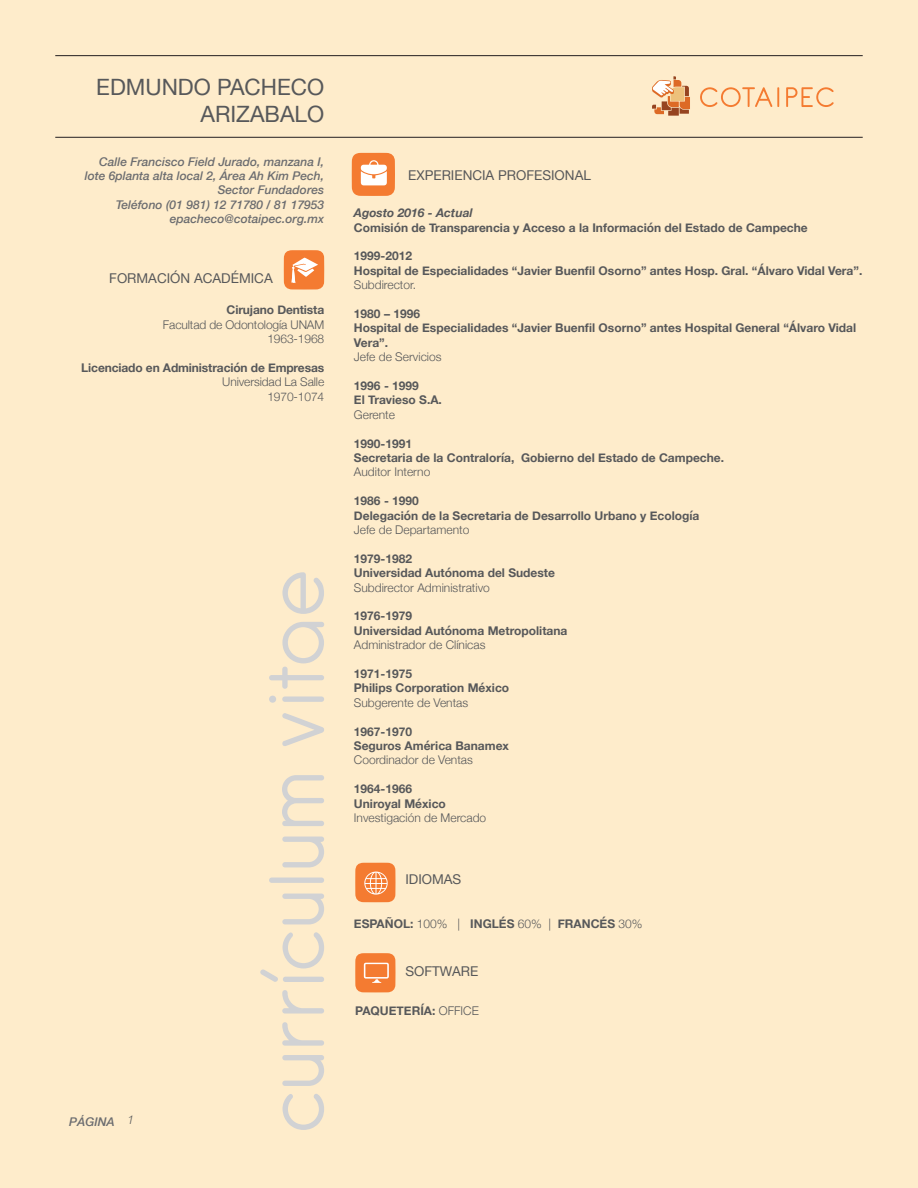
<style>
.page{position:relative;width:918px;height:1188px;background:#feeccb}
.page>*{position:absolute;margin:0;border:0;box-sizing:border-box;transform-origin:0 0}
.t1{font:22.5px/27px "Helvetica Neue";color:#57585a;text-align:right}
.t2{font:13.5px "Helvetica Neue";color:#57585a}
.t3{font:700 12px/14.4px "Helvetica Neue";color:#57585a}
.t4{font:300 12px "Helvetica Neue";color:#57585a}
.t5{font:italic 500 12px/14.4px "Helvetica Neue";color:#6c6d70;text-align:right}
.t6{font:italic 700 12px "Helvetica Neue";color:#57585a}
.s1{font-weight:300}
.s2{font-weight:300;color:#57585a}
</style>
<div class="page">
<hr style="left:55px;top:55px;width:808px;height:1px;background:#231f20">
<hr style="left:55px;top:137px;width:808px;height:1px;background:#231f20">
<svg style="left:700px;top:87px;width:79px;height:20px"></svg>
<svg style="left:786px;top:87px;width:48px;height:20px"></svg>
<svg style="left:652px;top:76px;width:38px;height:40px"></svg>
<svg style="left:283px;top:1094px;width:41px;height:36px"></svg>
<svg style="left:282px;top:1055px;width:42px;height:31px"></svg>
<svg style="left:282px;top:1022px;width:42px;height:24px"></svg>
<svg style="left:282px;top:990px;width:42px;height:24px"></svg>
<svg style="left:260px;top:932px;width:64px;height:50px"></svg>
<svg style="left:282px;top:894px;width:42px;height:30px"></svg>
<svg style="left:269px;top:878px;width:55px;height:5px"></svg>
<svg style="left:282px;top:837px;width:42px;height:30px"></svg>
<svg style="left:282px;top:775px;width:42px;height:51px"></svg>
<svg style="left:282px;top:713px;width:42px;height:33px"></svg>
<svg style="left:269px;top:696px;width:55px;height:7px"></svg>
<svg style="left:269px;top:622px;width:55px;height:67px"></svg>
<svg style="left:282px;top:572px;width:42px;height:42px"></svg>
<svg style="left:284px;top:250px;width:40px;height:40px;background:#f6965a"></svg>
<svg style="left:352px;top:153px;width:43px;height:43px;background:#f7a26e"></svg>
<svg style="left:355px;top:953px;width:41px;height:39px;background:#f58b4a"></svg>
<svg style="left:355px;top:863px;width:41px;height:39px;background:#f58f50"></svg>
<h1 class="t1" style="left:96px;top:74px;width:229px">EDMUNDO PACHECO<br>ARIZABALO</h1>
<p class="t5" style="left:85px;top:153px;width:241px">Calle Francisco Field Jurado, manzana I, lote 6planta alta local 2, Área Ah Kim Pech, Sector Fundadores<br>Teléfono (01 981) 12 71780 / 81 17953 epacheco@cotaipec.org.mx</p>
<p class="t2" style="left:109px;top:268px;width:165px">FORMACIÓN ACADÉMICA</p>
<p class="t3" style="left:227px;top:303px;width:99px">Cirujano Dentista</p>
<p class="t4" style="left:163px;top:315px;width:163px">Facultad de Odontología UNAM</p>
<p class="t4" style="left:267px;top:329px;width:58px">1963-1968</p>
<p class="t3" style="left:81px;top:361px;width:245px">Licenciado en Administración de Empresas</p>
<p class="t4" style="left:222px;top:372px;width:103px">Universidad La Salle</p>
<p class="t4" style="left:267px;top:387px;width:58px">1970-1074</p>
<p class="t2" style="left:408px;top:166px;width:184px">EXPERIENCIA PROFESIONAL</p>
<p class="t6" style="left:354px;top:204px;width:120px">Agosto 2016 - Actual</p>
<p class="t3" style="left:354px;top:221px;width:455px">Comisión de Transparencia y Acceso a la Información del Estado de Campeche</p>
<p class="t3" style="left:354px;top:249px;width:60px">1999-2012</p>
<p class="t3" style="left:354px;top:264px;width:510px">Hospital de Especialidades “Javier Buenfil Osorno” antes Hosp. Gral. “Álvaro Vidal Vera”.</p>
<p class="t4" style="left:354px;top:275px;width:64px">Subdirector.</p>
<p class="t3" style="left:354px;top:307px;width:68px">1980 – 1996</p>
<p class="t3" style="left:354px;top:321px;width:504px">Hospital de Especialidades “Javier Buenfil Osorno” antes Hospital General “Álvaro Vidal<br>Vera”.</p>
<p class="t4" style="left:354px;top:347px;width:89px">Jefe de Servicios</p>
<p class="t3" style="left:354px;top:379px;width:66px">1996 - 1999</p>
<p class="t3" style="left:354px;top:393px;width:90px">El Travieso S.A.</p>
<p class="t4" style="left:354px;top:405px;width:43px">Gerente</p>
<p class="t3" style="left:354px;top:437px;width:60px">1990-1991</p>
<p class="t3" style="left:354px;top:451px;width:372px">Secretaria de la Contraloría, Gobierno del Estado de Campeche.</p>
<p class="t4" style="left:354px;top:463px;width:78px">Auditor Interno</p>
<p class="t3" style="left:354px;top:494px;width:66px">1986 - 1990</p>
<p class="t3" style="left:354px;top:509px;width:347px">Delegación de la Secretaria de Desarrollo Urbano y Ecología</p>
<p class="t4" style="left:354px;top:520px;width:117px">Jefe de Departamento</p>
<p class="t3" style="left:354px;top:552px;width:60px">1979-1982</p>
<p class="t3" style="left:354px;top:566px;width:203px">Universidad Autónoma del Sudeste</p>
<p class="t4" style="left:354px;top:578px;width:138px">Subdirector Administrativo</p>
<p class="t3" style="left:354px;top:609px;width:60px">1976-1979</p>
<p class="t3" style="left:354px;top:624px;width:215px">Universidad Autónoma Metropolitana</p>
<p class="t4" style="left:354px;top:635px;width:133px">Administrador de Clínicas</p>
<p class="t3" style="left:354px;top:667px;width:60px">1971-1975</p>
<p class="t3" style="left:354px;top:681px;width:157px">Philips Corporation México</p>
<p class="t4" style="left:354px;top:693px;width:116px">Subgerente de Ventas</p>
<p class="t3" style="left:354px;top:725px;width:60px">1967-1970</p>
<p class="t3" style="left:354px;top:739px;width:157px">Seguros América Banamex</p>
<p class="t4" style="left:354px;top:751px;width:120px">Coordinador de Ventas</p>
<p class="t3" style="left:354px;top:782px;width:60px">1964-1966</p>
<p class="t3" style="left:354px;top:797px;width:93px">Uniroyal México</p>
<p class="t4" style="left:354px;top:808px;width:134px">Investigación de Mercado</p>
<p class="t2" style="left:405px;top:870px;width:58px">IDIOMAS</p>
<p class="t3" style="left:354px;top:917px;width:290px">ESPAÑOL: <span class="s1">100% |</span> INGLÉS <span class="s1">60% |</span> FRANCÉS <span class="s1">30%</span></p>
<p class="t2" style="left:405px;top:962px;width:74px">SOFTWARE</p>
<p class="t3" style="left:355px;top:1004px;width:125px">PAQUETERÍA: <span class="s1">OFFICE</span></p>
<p class="t5" style="left:69px;top:1114px;width:66px">PÁGINA <span class="s2">1</span></p>
</div>
